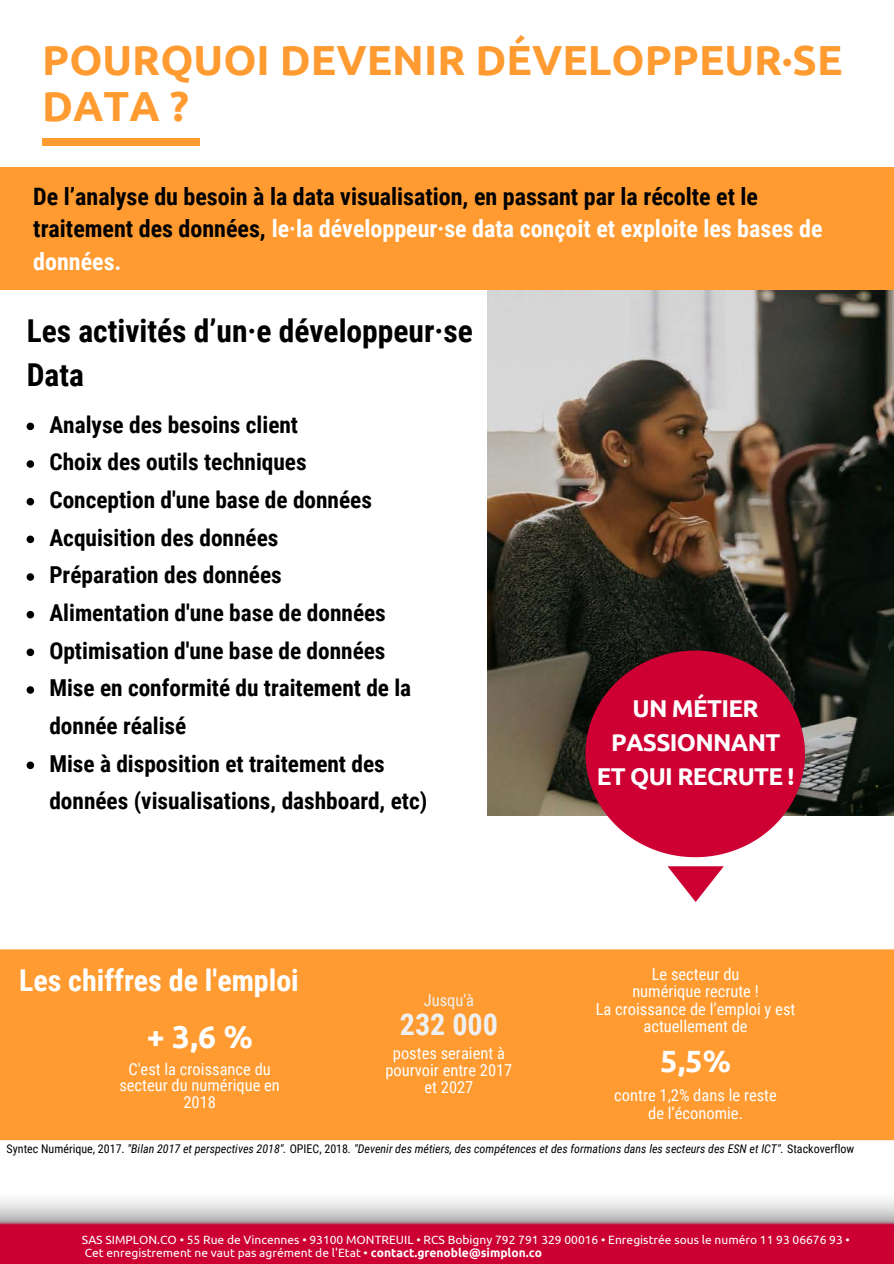
<style>
.page{position:relative;width:894px;height:1264px;background:#fff}
.page>*{position:absolute;margin:0;border:0;box-sizing:border-box;transform-origin:0 0}
.t1{font:700 42px/46.2px "Ubuntu";color:#ff9b30}
.t2{font:700 31.65px "Ubuntu";color:#fff}
.t3{font:700 31.5px/44.1px "Roboto Condensed";color:#000}
.t4{font:700 30.75px "Ubuntu";color:#fff}
.t5{font:700 30px "Roboto Condensed";color:#fff}
.t6{font:700 30px "Roboto Condensed";color:#eef0f2}
.t7{font:700 24.3px/33.9px "Ubuntu";letter-spacing:-.03em;color:#fff;text-align:center}
.t8{font:700 24px/32.7px "Roboto Condensed";color:#000}
.t9{font:700 23.25px/37.7px "Roboto Condensed";color:#000}
.t10{font:16.5px/17.2px "Roboto Condensed";color:#fff;text-align:center}
.t11{font:16.5px "Roboto Condensed";color:#eef0f2}
.t12{font:12px/12.5px "Ubuntu";color:#fff}
.t13{font:italic 12px "Roboto Condensed";color:#000}
.s1{color:#fff}
.s2{font-style:normal}
.s3{font-weight:700}
</style>
<div class="page">
<img style="left:0;top:1200px;width:893px;height:63px">
<svg style="left:667px;top:866px;width:56px;height:36px"></svg>
<svg style="left:27px;top:422px;width:7px;height:8px"></svg>
<svg style="left:27px;top:460px;width:7px;height:8px"></svg>
<svg style="left:27px;top:498px;width:7px;height:7px"></svg>
<svg style="left:27px;top:535px;width:7px;height:8px"></svg>
<svg style="left:27px;top:573px;width:7px;height:8px"></svg>
<svg style="left:27px;top:611px;width:7px;height:7px"></svg>
<svg style="left:27px;top:648px;width:7px;height:8px"></svg>
<svg style="left:27px;top:686px;width:7px;height:7px"></svg>
<svg style="left:27px;top:761px;width:7px;height:8px"></svg>
<div style="left:42px;top:138px;width:157px;height:7px;background:#ff9b30"></div>
<img style="left:487px;top:290px;width:406px;height:525px">
<div style="left:0;top:951px;width:893px;height:186px;background:#ff9b30"></div>
<div style="left:0;top:1135px;width:891px;height:5px;background:#ff9b30"></div>
<svg style="left:0;top:949px;width:891px;height:2px;background:#ffae57"></svg>
<svg style="left:585px;top:650px;width:219px;height:207px;background:#bb1941"></svg>
<div style="left:0;top:168px;width:893px;height:122px;background:#ff9b30"></div>
<h1 class="t1" style="left:42px;top:36px;width:801px">POURQUOI DEVENIR DÉVELOPPEUR·SE<br>DATA ?</h1>
<p class="t8" style="left:33px;top:180px;width:790px">De l’analyse du besoin à la data visualisation, en passant par la récolte et le traitement des données, <span class="s1">le·la développeur·se data conçoit et exploite les bases de données.</span></p>
<h3 class="t3" style="left:27px;top:309px;width:447px">Les activités d’un·e développeur·se<br>Data</h3>
<p class="t9" style="left:49px;top:406px;width:379px">Analyse des besoins client<br>Choix des outils techniques<br>Conception d'une base de données<br>Acquisition des données<br>Préparation des données<br>Alimentation d'une base de données<br>Optimisation d'une base de données<br>Mise en conformité du traitement de la donnée réalisé<br>Mise à disposition et traitement des données (visualisations, dashboard, etc)</p>
<p class="t7" style="left:596px;top:691px;width:199px">UN MÉTIER<br>PASSIONNANT<br>ET QUI RECRUTE !</p>
<p class="t10" style="left:595px;top:965px;width:201px">Le secteur du<br>numérique recrute !<br>La croissance de l’emploi y est actuellement de</p>
<h3 class="t4" style="left:660px;top:1043px;width:72px">5,5%</h3>
<p class="t10" style="left:614px;top:1087px;width:164px">contre 1,2% dans le reste de l’économie.</p>
<p class="t13" style="left:7px;top:1142px;width:849px"><span class="s2">Syntec Numérique, 2017.</span> "Bilan 2017 et perspectives 2018". <span class="s2">OPIEC, 2018</span>. "Devenir des métiers, des compétences et des formations dans les secteurs des ESN et ICT". <span class="s2">Stackoverflow</span></p>
<p class="t5" style="left:19px;top:963px;width:281px">Les chiffres de l'emploi</p>
<p class="t11" style="left:423px;top:990px;width:52px">Jusqu'à</p>
<p class="t6" style="left:400px;top:1007px;width:99px">232 000</p>
<h2 class="t2" style="left:147px;top:1018px;width:107px">+ 3,6 %</h2>
<p class="t10" style="left:119px;top:1060px;width:162px;line-height:16.8px">C'est la croissance du secteur du numérique en<br>2018</p>
<p class="t10" style="left:385px;top:1045px;width:128px">postes seraient à pourvoir entre 2017 et 2027</p>
<p class="t12" style="left:82px;top:1233px;width:769px">SAS SIMPLON.CO • 55 Rue de Vincennes • 93100 MONTREUIL • RCS Bobigny 792 791 329 00016 • Enregistrée sous le numéro 11 93 06676 93 •<br>Cet enregistrement ne vaut pas agrément de l'Etat • <span class="s3">contact.grenoble@simplon.co</span></p>
</div>
